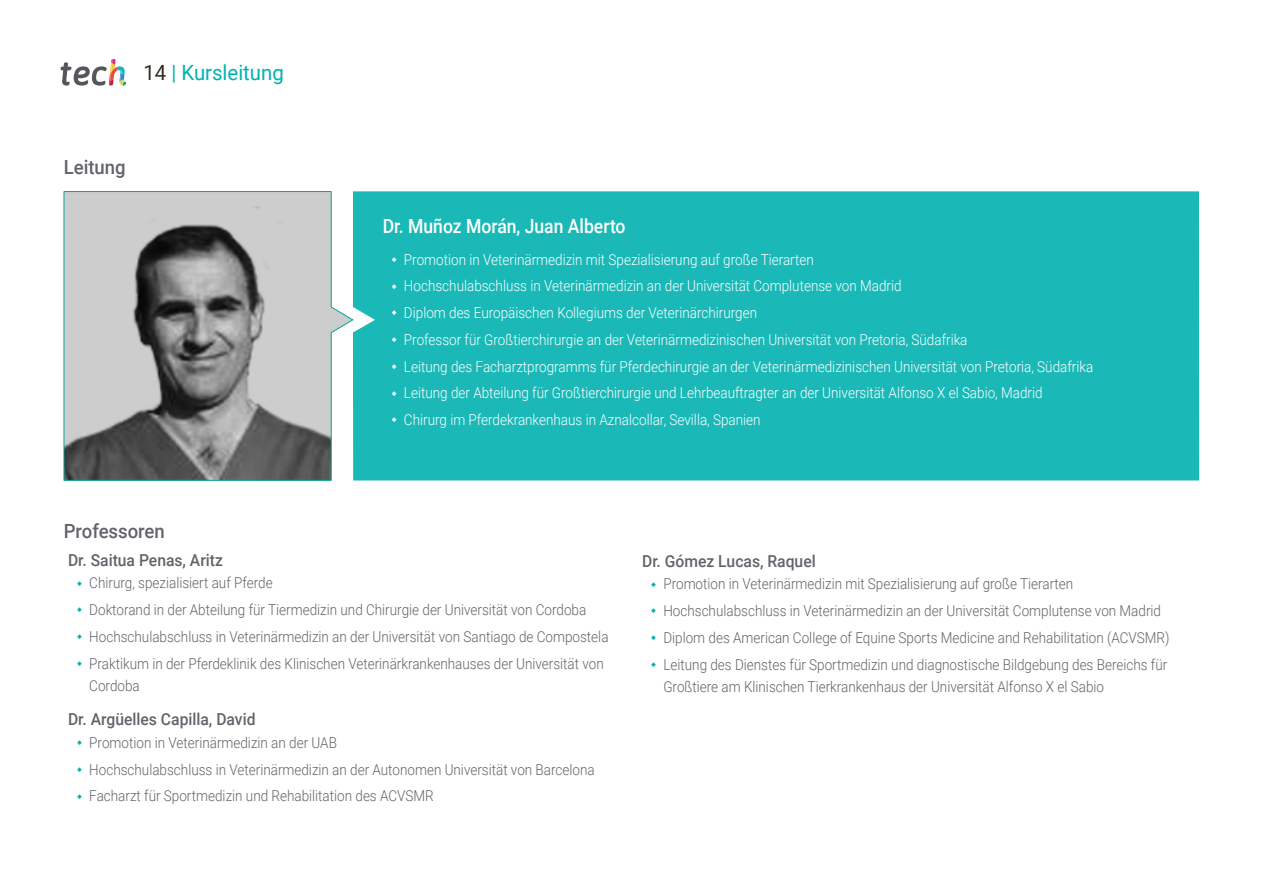
<style>
.page{position:relative;width:1263px;height:893px;background:#fff}
.page>*{position:absolute;margin:0;border:0;box-sizing:border-box;transform-origin:0 0}
.t1{font:21px "Roboto";color:#00b2af}
.t2{font:500 19.5px "Roboto";color:#fff;scale:.9 1}
.t3{font:500 19.5px "Roboto";color:#61646a;scale:.95 1}
.t4{font:500 16.5px "Roboto";color:#61646a;scale:.95 1}
.t5{font:300 15px/26.7px "Roboto";color:#61646a;scale:.9 1}
.t6{font:300 15px/26.7px "Roboto";color:#fff;scale:.9 1}
.s1{color:#312e20}
</style>
<div class="page">
<svg style="left:61px;top:59px;width:65px;height:27px"></svg>
<svg style="left:64px;top:191px;width:289px;height:290px;background:#a1a3a3"></svg>
<div style="left:353px;top:191px;width:846px;height:289px;background:#1ab9b7"></div>
<svg style="left:392px;top:257px;width:5px;height:5px"></svg>
<svg style="left:392px;top:284px;width:5px;height:5px"></svg>
<svg style="left:392px;top:310px;width:5px;height:5px"></svg>
<svg style="left:392px;top:337px;width:5px;height:5px"></svg>
<svg style="left:392px;top:364px;width:5px;height:5px"></svg>
<svg style="left:392px;top:391px;width:5px;height:5px"></svg>
<svg style="left:392px;top:417px;width:5px;height:5px"></svg>
<h1 class="t1" style="left:144px;top:57px;width:142px"><span class="s1">14</span> | Kursleitung</h1>
<h2 class="t3" style="left:64px;top:154px;width:67px">Leitung</h2>
<h2 class="t3" style="left:64px;top:517px;width:108px">Professoren</h2>
<h2 class="t2" style="left:383px;top:212px;width:271px">Dr. Muñoz Morán, Juan Alberto</h2>
<p class="t6" style="left:404px;top:245px;width:767px">Promotion in Veterinärmedizin mit Spezialisierung auf große Tierarten<br>Hochschulabschluss in Veterinärmedizin an der Universität Complutense von Madrid<br>Diplom des Europäischen Kollegiums der Veterinärchirurgen<br>Professor für Großtierchirurgie an der Veterinärmedizinischen Universität von Pretoria, Südafrika<br>Leitung des Facharztprogramms für Pferdechirurgie an der Veterinärmedizinischen Universität von Pretoria, Südafrika Leitung der Abteilung für Großtierchirurgie und Lehrbeauftragter an der Universität Alfonso X el Sabio, Madrid<br>Chirurg im Pferdekrankenhaus in Aznalcollar, Sevilla, Spanien</p>
<p class="t4" style="left:68px;top:549px;width:165px">Dr. Saitua Penas, Aritz</p>
<p class="t5" style="left:89px;top:569px;width:578px">Chirurg, spezialisiert auf Pferde<br>Doktorand in der Abteilung für Tiermedizin und Chirurgie der Universität von Cordoba Hochschulabschluss in Veterinärmedizin an der Universität von Santiago de Compostela Praktikum in der Pferdeklinik des Klinischen Veterinärkrankenhauses der Universität von</p>
<p class="t5" style="left:89px;top:672px;width:58px">Cordoba</p>
<p class="t4" style="left:68px;top:708px;width:199px">Dr. Argüelles Capilla, David</p>
<p class="t5" style="left:89px;top:729px;width:563px">Promotion in Veterinärmedizin an der UAB<br>Hochschulabschluss in Veterinärmedizin an der Autonomen Universität von Barcelona<br>Facharzt für Sportmedizin und Rehabilitation des ACVSMR</p>
<p class="t4" style="left:642px;top:550px;width:184px">Dr. Gómez Lucas, Raquel</p>
<p class="t5" style="left:663px;top:570px;width:564px">Promotion in Veterinärmedizin mit Spezialisierung auf große Tierarten Hochschulabschluss in Veterinärmedizin an der Universität Complutense von Madrid Diplom des American College of Equine Sports Medicine and Rehabilitation (ACVSMR)<br>Leitung des Dienstes für Sportmedizin und diagnostische Bildgebung des Bereichs für</p>
<p class="t5" style="left:663px;top:673px;width:491px">Großtiere am Klinischen Tierkrankenhaus der Universität Alfonso X el Sabio</p>
</div>
